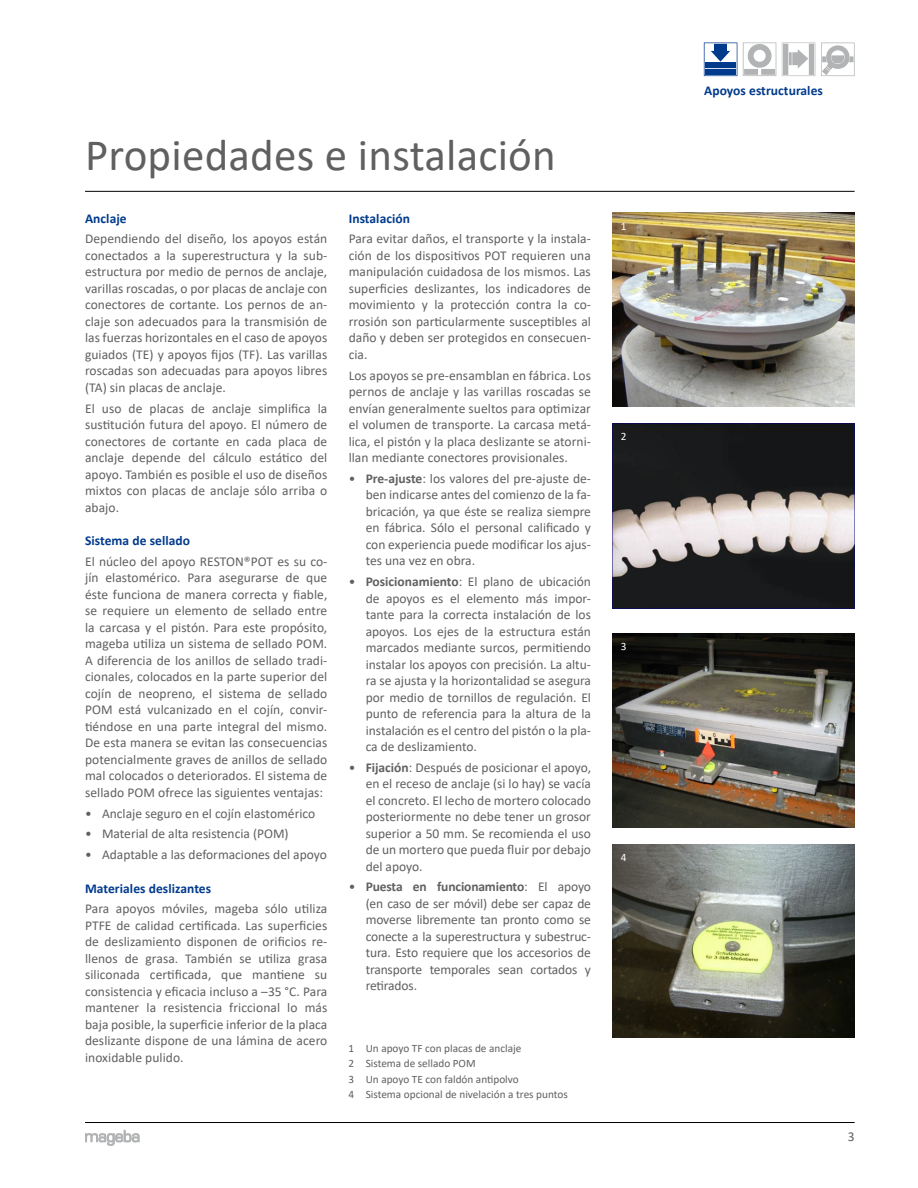
<style>
.page{position:relative;width:918px;height:1188px;background:#fff}
.page>*{position:absolute;margin:0;border:0;box-sizing:border-box;transform-origin:0 0}
.t1{font:45px "Calibri";letter-spacing:.005em;color:#616060}
.t2{font:13.5px/16.5px "Calibri";color:#616060;text-align:justify}
.t3{font:700 13.5px "Calibri";letter-spacing:.005em;color:#003a8c}
.t4{font:11.25px/15.6px "Calibri";color:#616060}
.t5{font:11.25px "Calibri";color:#fff}
.s1{font-weight:700}
</style>
<div class="page">
<hr style="left:85px;top:1122px;width:770px;height:1px;background:#000">
<hr style="left:85px;top:191px;width:770px;height:1px;background:#000">
<svg style="left:743px;top:43px;width:33px;height:33px"></svg>
<svg style="left:704px;top:43px;width:33px;height:33px"></svg>
<div style="left:705px;top:62px;width:31px;height:6px;background:#003a8c"></div>
<div style="left:705px;top:69px;width:31px;height:6px;background:#003a8c"></div>
<svg style="left:821px;top:43px;width:34px;height:33px"></svg>
<svg style="left:822px;top:68px;width:7px;height:7px"></svg>
<svg style="left:782px;top:43px;width:33px;height:33px"></svg>
<img style="left:612px;top:213px;width:243px;height:193px">
<img style="left:612px;top:423px;width:243px;height:185px">
<img style="left:612px;top:634px;width:243px;height:193px">
<img style="left:612px;top:844px;width:243px;height:193px">
<svg style="left:85px;top:1130px;width:55px;height:16px"></svg>
<h1 class="t1" style="left:85px;top:124px;width:472px">Propiedades e instalación</h1>
<p class="t3" style="left:85px;top:209px;width:43px">Anclaje</p>
<p class="t2" style="left:85px;top:230px;width:244px">Dependiendo del diseño, los apoyos están conectados a la superestructura y la sub&shy;estructura por medio de pernos de anclaje, varillas roscadas, o por placas de anclaje con conectores de cortante. Los pernos de an&shy;claje son adecuados para la transmisión de las fuerzas horizontales en el caso de apoyos guiados (TE) y apoyos fijos (TF). Las varillas roscadas son adecuadas para apoyos libres (TA) sin placas de anclaje.</p>
<p class="t2" style="left:85px;top:400px;width:244px">El uso de placas de anclaje simplifica la sustitución futura del apoyo. El número de conectores de cortante en cada placa de anclaje depende del cálculo estático del apoyo. También es posible el uso de diseños mixtos con placas de anclaje sólo arriba o abajo.</p>
<p class="t3" style="left:85px;top:531px;width:107px">Sistema de sellado</p>
<p class="t2" style="left:85px;top:553px;width:244px">El núcleo del apoyo RESTON®POT es su co&shy;jín elastomérico. Para asegurarse de que éste funciona de manera correcta y fiable, se requiere un elemento de sellado entre la carcasa y el pistón. Para este propósito, mageba utiliza un sistema de sellado POM.<br>A diferencia de los anillos de sellado tradi&shy;cionales, colocados en la parte superior del cojín de neopreno, el sistema de sellado POM está vulcanizado en el cojín, convir&shy;tiéndose en una parte integral del mismo.<br>De esta manera se evitan las consecuencias potencialmente graves de anillos de sellado mal colocados o deteriorados. El sistema de sellado POM ofrece las siguientes ventajas:</p>
<p class="t2" style="left:85px;top:805px;width:232px">• Anclaje seguro en el cojín elastomérico</p>
<p class="t2" style="left:85px;top:825px;width:205px">• Material de alta resistencia (POM)</p>
<p class="t2" style="left:85px;top:846px;width:243px">• Adaptable a las deformaciones del apoyo</p>
<p class="t3" style="left:85px;top:879px;width:128px">Materiales deslizantes</p>
<p class="t2" style="left:85px;top:900px;width:244px">Para apoyos móviles, mageba sólo utiliza PTFE de calidad certificada. Las superficies de deslizamiento disponen de orificios re&shy;llenos de grasa. También se utiliza grasa siliconada certificada, que mantiene su consistencia y eficacia incluso a –35 °C. Para mantener la resistencia friccional lo más baja posible, la superficie inferior de la placa deslizante dispone de una lámina de acero inoxidable pulido.</p>
<p class="t3" style="left:349px;top:209px;width:63px">Instalación</p>
<p class="t2" style="left:349px;top:230px;width:244px">Para evitar daños, el transporte y la instala&shy;ción de los dispositivos POT requieren una manipulación cuidadosa de los mismos. Las superficies deslizantes, los indicadores de movimiento y la protección contra la co&shy;rrosión son particularmente susceptibles al daño y deben ser protegidos en consecuen&shy;cia.</p>
<p class="t2" style="left:349px;top:366px;width:244px">Los apoyos se pre-ensamblan en fábrica. Los pernos de anclaje y las varillas roscadas se envían generalmente sueltos para optimizar el volumen de transporte. La carcasa metá&shy;lica, el pistón y la placa deslizante se atorni&shy;llan mediante conectores provisionales.</p>
<p class="t2" style="left:366px;top:470px;width:227px;text-indent:-17px">• <span class="s1">Pre-ajuste</span>: los valores del pre-ajuste de&shy;ben indicarse antes del comienzo de la fa&shy;bricación, ya que éste se realiza siempre en fábrica. Sólo el personal calificado y con experiencia puede modificar los ajus&shy;tes una vez en obra.</p>
<p class="t2" style="left:366px;top:573px;width:227px;text-indent:-17px">• <span class="s1">Posicionamiento</span>: El plano de ubicación de apoyos es el elemento más impor&shy;tante para la correcta instalación de los apoyos. Los ejes de la estructura están marcados mediante surcos, permitiendo instalar los apoyos con precisión. La altu&shy;ra se ajusta y la horizontalidad se asegura por medio de tornillos de regulación. El punto de referencia para la altura de la instalación es el centro del pistón o la pla&shy;ca de deslizamiento.</p>
<p class="t2" style="left:366px;top:759px;width:227px;text-indent:-17px">• <span class="s1">Fijación</span>: Después de posicionar el apoyo, en el receso de anclaje (si lo hay) se vacía el concreto. El lecho de mortero colocado posteriormente no debe tener un grosor superior a 50 mm. Se recomienda el uso de un mortero que pueda fluir por debajo del apoyo.</p>
<p class="t2" style="left:366px;top:878px;width:227px;text-indent:-17px">• <span class="s1">Puesta en funcionamiento</span>: El apoyo (en caso de ser móvil) debe ser capaz de moverse libremente tan pronto como se conecte a la superestructura y subestruc&shy;tura. Esto requiere que los accesorios de transporte temporales sean cortados y retirados.</p>
<p class="t4" style="left:349px;top:1040px;width:221px">1 Un apoyo TF con placas de anclaje<br>2 Sistema de sellado POM<br>3 Un apoyo TE con faldón antipolvo<br>4 Sistema opcional de nivelación a tres puntos</p>
<p class="t5" style="left:621px;top:218px;width:7px">1</p>
<p class="t5" style="left:621px;top:428px;width:7px">2</p>
<p class="t5" style="left:621px;top:639px;width:7px">3</p>
<p class="t5" style="left:621px;top:849px;width:7px">4</p>
<p class="t3" style="left:704px;top:81px;width:120px">Apoyos estructurales</p>
<p class="t2" style="left:848px;top:1128px;width:8px">3</p>
</div>
